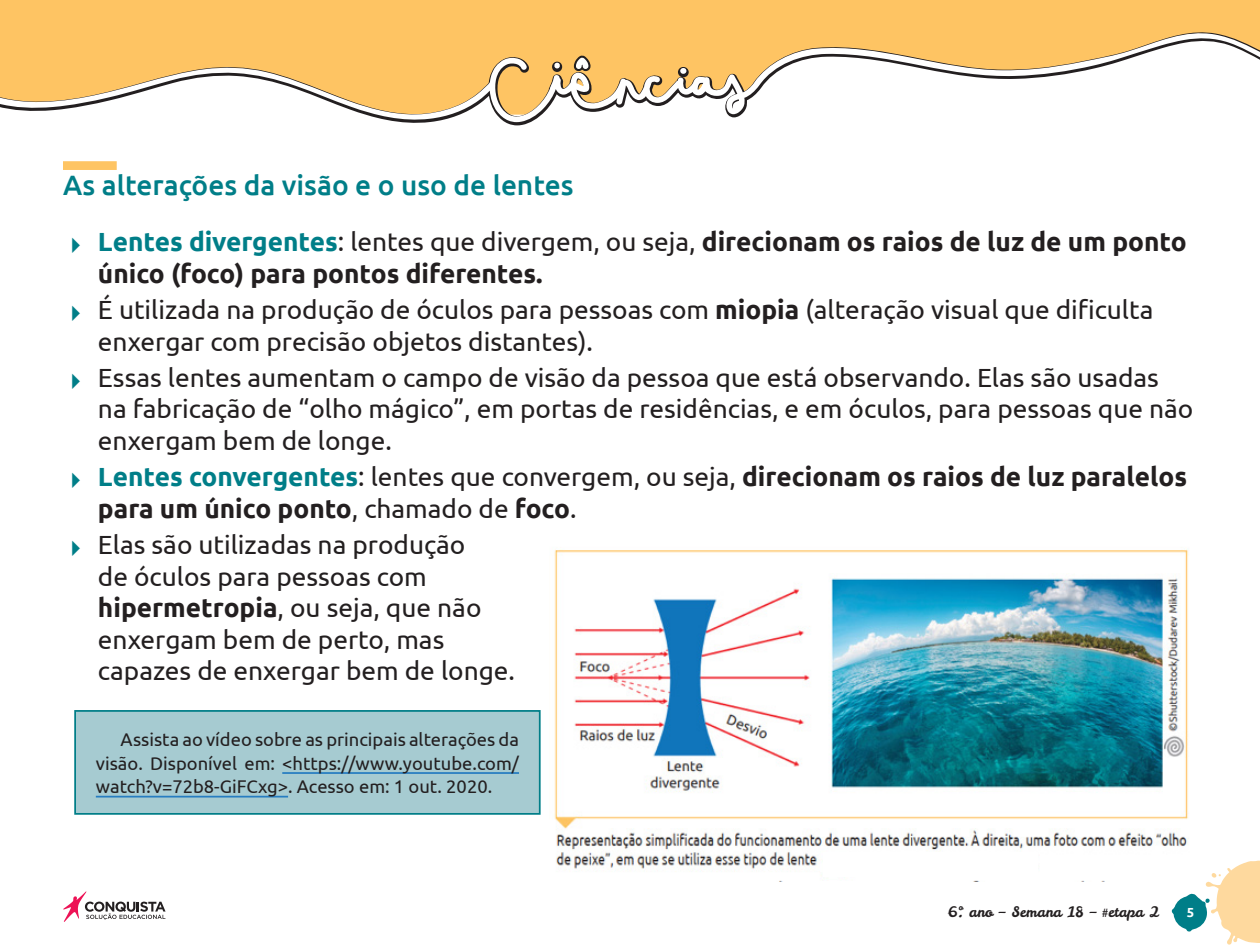
<style>
.page{position:relative;width:1260px;height:945px;background:#fff}
.page>*{position:absolute;margin:0;border:0;box-sizing:border-box;transform-origin:0 0}
._03_Peso_3{font:500 28px "Ubuntu";color:#007e88}
.t1{font:26.25px/31.5px "Ubuntu";color:#231f20}
.t2{font:700 26.25px/31.5px "Ubuntu";color:#231f20}
._02_Box_-_Texto{font:18.38px/23.6px "Ubuntu";color:#231f20;text-align:justify}
.t3{font:14.35px "Leckerli One";color:#231f20}
.t4{font:700 13.12px "Ubuntu";color:#fff}
.s1{color:#007e88}
.s2{font-weight:400}
.s3{font-weight:700}
</style>
<div class="page">
<svg style="left:1172px;top:861px;width:88px;height:84px"></svg>
<svg style="left:63px;top:891px;width:103px;height:31px"></svg>
<div style="left:0;top:0;width:1260px;height:28px;background:#fec463"></div>
<svg style="left:0;top:28px;width:1260px;height:98px"></svg>
<svg style="left:0;top:29px;width:1260px;height:93px;fill:#fec463"></svg>
<svg style="left:574px;top:55px;width:18px;height:18px"></svg>
<div style="left:63px;top:161px;width:54px;height:9px;background:#fec463"></div>
<div style="left:75px;top:711px;width:465px;height:103px;background:#a6cbd1"></div>
<hr style="left:282px;top:772px;width:237px;height:2px;background:#277dc1">
<hr style="left:96px;top:796px;width:192px;height:2px;background:#277dc1">
<div style="left:74px;top:710px;width:467px;height:105px;border:2px solid #007e88"></div>
<img style="left:554px;top:549px;width:643px;height:333px">
<div style="left:823px;top:852px;width:215px;height:25px;background:#fff"></div>
<p class="_03_Peso_3" style="left:63px;top:168px;width:512px">As alterações da visão e o uso de lentes</p>
<p class="t2" style="left:98px;top:226px;width:1090px"><span class="s1">Lentes divergentes</span><span class="s2">: lentes que divergem, ou seja,</span> direcionam os raios de luz de um ponto único (foco) para pontos diferentes.</p>
<p class="t1" style="left:98px;top:293px;width:1057px">É utilizada na produção de óculos para pessoas com <span class="s3">miopia</span> (alteração visual que dificulta enxergar com precisão objetos distantes).</p>
<p class="t1" style="left:98px;top:361px;width:1097px">Essas lentes aumentam o campo de visão da pessoa que está observando. Elas são usadas na fabricação de “olho mágico”, em portas de residências, e em óculos, para pessoas que não enxergam bem de longe.</p>
<p class="t2" style="left:98px;top:461px;width:1091px"><span class="s1">Lentes convergentes</span><span class="s2">: lentes que convergem, ou seja,</span> direcionam os raios de luz paralelos para um único ponto<span class="s2">, chamado de</span> foco<span class="s2">.</span></p>
<p class="t1" style="left:98px;top:529px;width:419px">Elas são utilizadas na produção<br>de óculos para pessoas com <span class="s3">hipermetropia</span>, ou seja, que não enxergam bem de perto, mas capazes de enxergar bem de longe.</p>
<p class="_02_Box_-_Texto" style="left:96px;top:727px;width:425px;text-indent:25px">Assista ao vídeo sobre as principais alterações da visão. Disponível em: &lt;https://www.youtube.com/ watch?v=72b8-GiFCxg&gt;. Acesso em: 1 out. 2020.</p>
<p class="t3" style="left:947px;top:903px;width:214px">6º. ano – Semana 18 – #etapa 2</p>
<p class="t4" style="left:1187px;top:905px;width:9px">5</p>
</div>
